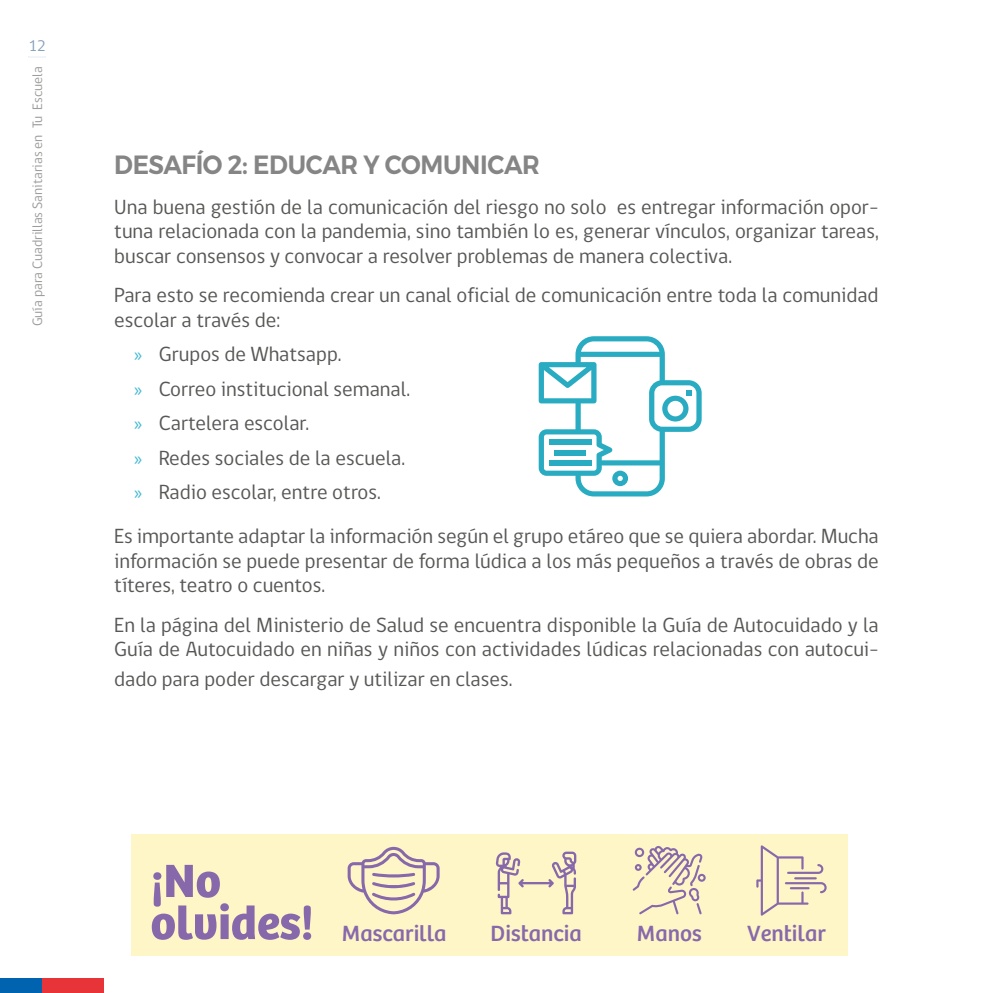
<style>
.page{position:relative;width:993px;height:993px;background:#fff}
.page>*{position:absolute;margin:0;border:0;box-sizing:border-box;transform-origin:0 0}
.t1{font:600 26.25px "Montserrat";letter-spacing:-.015em;color:#858585;scale:.93 1}
.t2{font:22.93px "Bree";color:#8769ab}
.t3{font:21px/24.5px "gob CL";color:#575756}
.t4{font:15.75px "gob CL";color:#859fba}
.t5{font:14px "gob CL";color:#9d9d9c}
.s1{font-family:"Myriad Pro";font-size:19.25px;color:#3db6d0}
</style>
<div class="page">
<div style="left:0;top:977px;width:43px;height:15px;background:#0063af"></div>
<div style="left:43px;top:977px;width:61px;height:15px;background:#e73439"></div>
<svg style="left:29px;top:56px;width:17px;height:1px"></svg>
<div style="left:131px;top:833px;width:716px;height:122px;background:#fef6c7"></div>
<svg style="left:152px;top:864px;width:159px;height:75px"></svg>
<svg style="left:347px;top:846px;width:92px;height:68px"></svg>
<svg style="left:495px;top:851px;width:81px;height:63px"></svg>
<svg style="left:632px;top:846px;width:73px;height:68px"></svg>
<svg style="left:756px;top:845px;width:70px;height:70px"></svg>
<svg style="left:538px;top:336px;width:163px;height:160px"></svg>
<div style="left:549px;top:439px;width:42px;height:5px;background:#29abc2"></div>
<div style="left:554px;top:450px;width:32px;height:5px;background:#29abc2"></div>
<div style="left:549px;top:460px;width:42px;height:5px;background:#29abc2"></div>
<p class="t4" style="left:29px;top:35px;width:18px">12</p>
<p class="t5" style="left:28px;top:326px;width:262px;rotate:-90deg">Guía para Cuadrillas Sanitarias en Tu Escuela</p>
<p class="t1" style="left:114px;top:144px;width:459px">DESAFÍO 2: EDUCAR Y COMUNICAR</p>
<p class="t3" style="left:114px;top:195px;width:765px;text-align:justify">Una buena gestión de la comunicación del riesgo no solo es entregar información opor&shy;tuna relacionada con la pandemia, sino también lo es, generar vínculos, organizar tareas, buscar consensos y convocar a resolver problemas de manera colectiva.</p>
<p class="t3" style="left:114px;top:283px;width:765px">Para esto se recomienda crear un canal oficial de comunicación entre toda la comunidad escolar a través de:</p>
<p class="t3" style="left:134px;top:337px;width:277px;line-height:34.5px"><span class="s1">»</span> Grupos de Whatsapp.<br><span class="s1">»</span> Correo institucional semanal. <span class="s1">»</span> Cartelera escolar.<br><span class="s1">»</span> Redes sociales de la escuela. <span class="s1">»</span> Radio escolar, entre otros.</p>
<p class="t3" style="left:114px;top:524px;width:765px;text-align:justify">Es importante adaptar la información según el grupo etáreo que se quiera abordar. Mucha información se puede presentar de forma lúdica a los más pequeños a través de obras de títeres, teatro o cuentos.</p>
<p class="t3" style="left:114px;top:613px;width:766px">En la página del Ministerio de Salud se encuentra disponible la Guía de Autocuidado y la<br>Guía de Autocuidado en niñas y niños con actividades lúdicas relacionadas con autocui-</p>
<p class="t3" style="left:114px;top:667px;width:399px">dado para poder descargar y utilizar en clases.</p>
<p class="t2" style="left:342px;top:919px;width:106px">Mascarilla</p>
<p class="t2" style="left:490px;top:919px;width:93px">Distancia</p>
<p class="t2" style="left:636px;top:919px;width:66px">Manos</p>
<p class="t2" style="left:747px;top:919px;width:80px">Ventilar</p>
</div>
